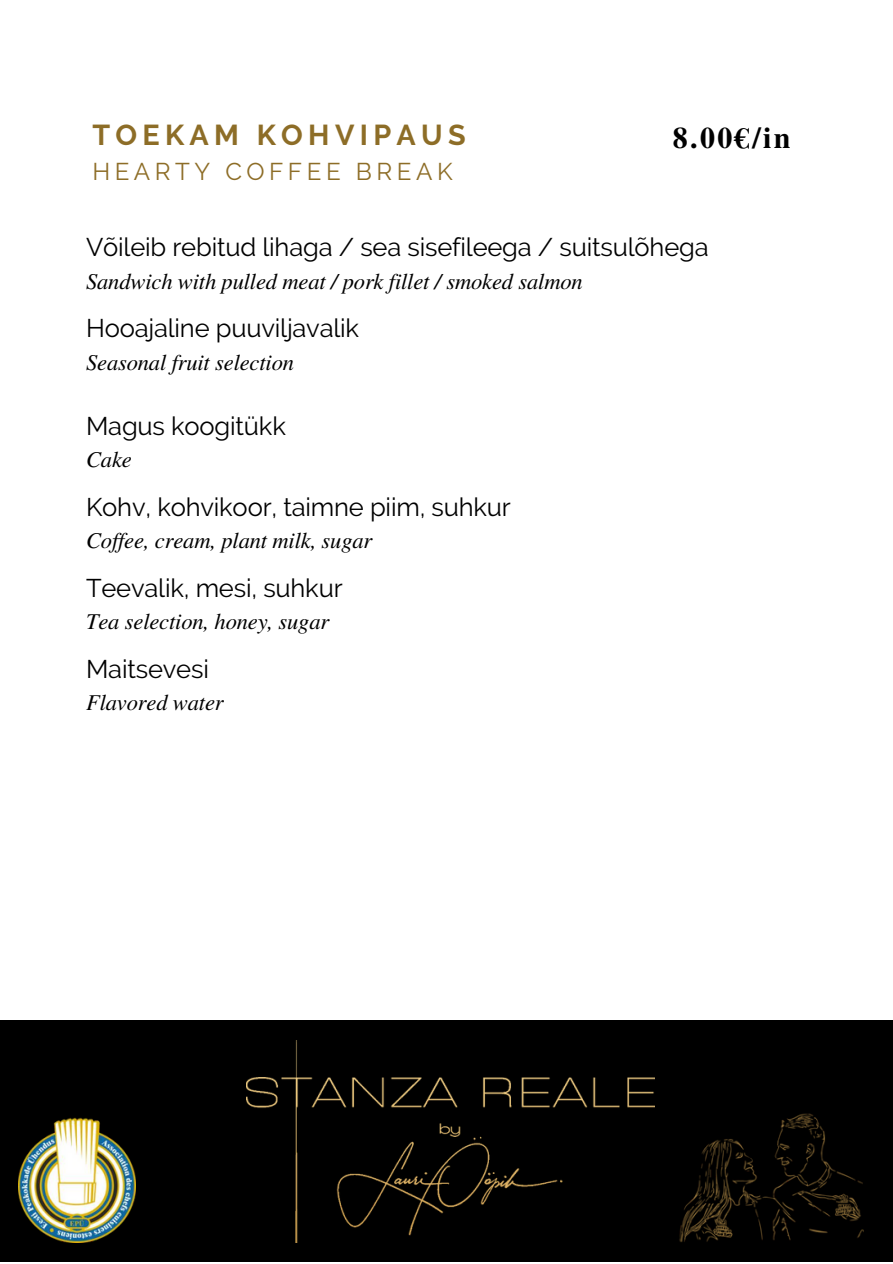
<style>
.page{position:relative;width:893px;height:1264px;background:#fff}
.page>*{position:absolute;margin:0;border:0;box-sizing:border-box;transform-origin:0 0}
.t1{font:700 29.85px "Te X Gyre Termes";color:#000}
.t2{font:700 28.65px "Raleway";letter-spacing:.185em;color:#8d6d27}
.t3{font:25.5px "Raleway";letter-spacing:-.005em;color:#000}
.t4{font:24.15px "Raleway";letter-spacing:.185em;color:#8d6d27}
.t5{font:italic 22.5px "Te X Gyre Termes";letter-spacing:-.005em;color:#000}
</style>
<div class="page">
<div style="left:0;top:1020px;width:892px;height:241px;background:#000"></div>
<div style="left:246px;top:1040px;width:408px;height:202px;background:#000"></div>
<img style="left:19px;top:1117px;width:117px;height:125px">
<img style="left:667px;top:1100px;width:214px;height:162px">
<p class="t2" style="left:92px;top:118px;width:375px">TOEKAM KOHVIPAUS</p>
<p class="t4" style="left:92px;top:157px;width:362px">HEARTY COFFEE BREAK</p>
<p class="t1" style="left:672px;top:114px;width:119px">8.00€/in</p>
<p class="t3" style="left:86px;top:232px;width:624px">Võileib rebitud lihaga / sea sisefileega / suitsulõhega</p>
<p class="t5" style="left:86px;top:265px;width:498px">Sandwich with pulled meat / pork fillet / smoked salmon</p>
<p class="t3" style="left:86px;top:313px;width:274px">Hooajaline puuviljavalik</p>
<p class="t5" style="left:86px;top:345px;width:209px">Seasonal fruit selection</p>
<p class="t3" style="left:86px;top:411px;width:201px">Magus koogitükk</p>
<p class="t5" style="left:86px;top:443px;width:47px">Cake</p>
<p class="t3" style="left:86px;top:491px;width:426px">Kohv, kohvikoor, taimne piim, suhkur</p>
<p class="t5" style="left:86px;top:524px;width:288px">Cof ee, cream, plant milk, sugar</p>
<p class="t3" style="left:86px;top:572px;width:258px">Teevalik, mesi, suhkur</p>
<p class="t5" style="left:86px;top:605px;width:245px">Tea selection, honey, sugar</p>
<p class="t3" style="left:86px;top:653px;width:124px">Maitsevesi</p>
<p class="t5" style="left:86px;top:686px;width:139px">Flavored water</p>
</div>
